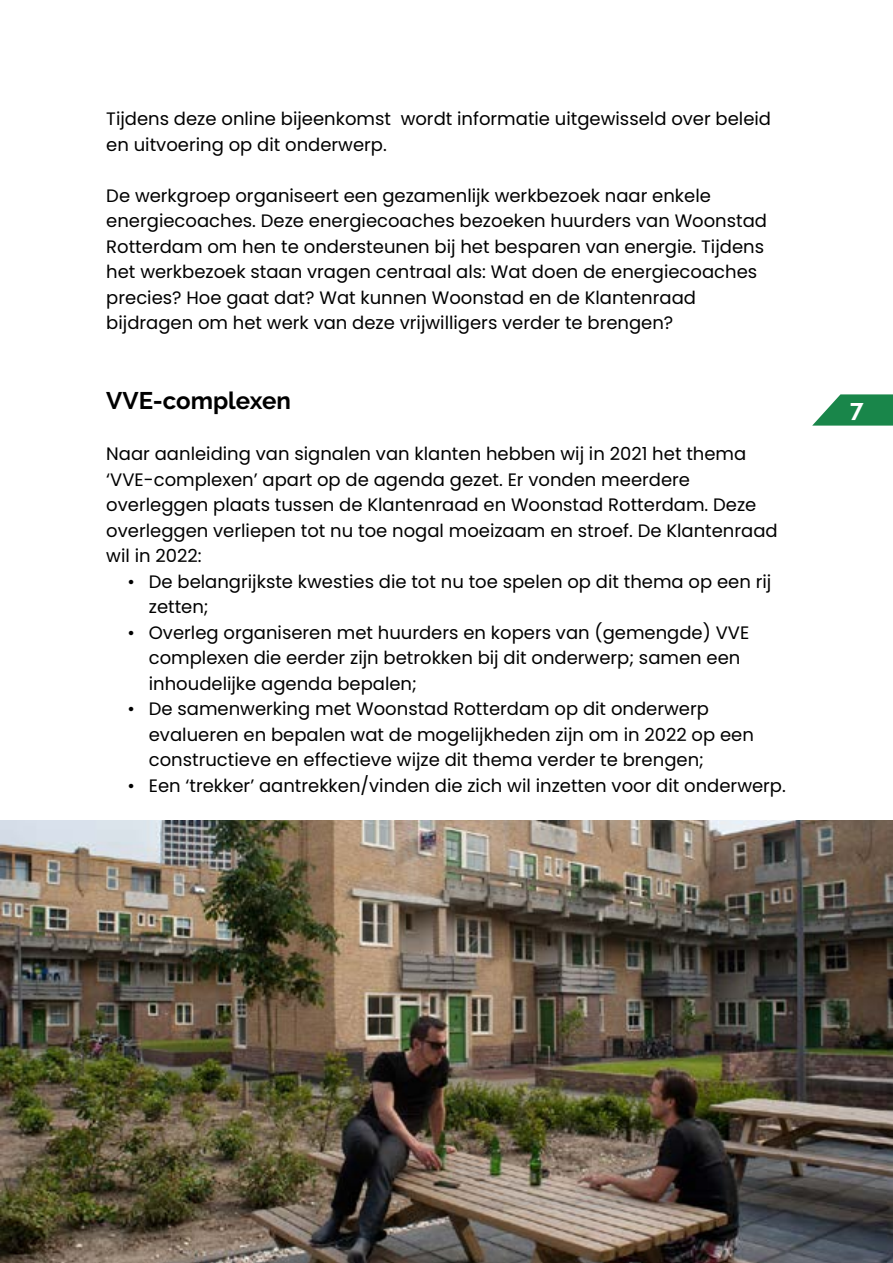
<style>
.page{position:relative;width:893px;height:1263px;background:#fff}
.page>*{position:absolute;margin:0;border:0;box-sizing:border-box;transform-origin:0 0}
.t1{font:700 24px "Raleway";color:#000}
.t2{font:700 24px "Raleway";color:#fff}
.t3{font:18px/25.5px "Poppins";color:#000}
</style>
<div class="page">
<svg style="left:812px;top:394px;width:81px;height:32px"></svg>
<img style="left:0;top:821px;width:893px;height:442px">
<p class="t3" style="left:106px;top:106px;width:666px">Tijdens deze online bijeenkomst wordt informatie uitgewisseld over beleid en uitvoering op dit onderwerp.</p>
<p class="t3" style="left:106px;top:183px;width:662px">De werkgroep organiseert een gezamenlijk werkbezoek naar enkele energiecoaches. Deze energiecoaches bezoeken huurders van Woonstad Rotterdam om hen te ondersteunen bij het besparen van energie. Tijdens het werkbezoek staan vragen centraal als: Wat doen de energiecoaches precies? Hoe gaat dat? Wat kunnen Woonstad en de Klantenraad bijdragen om het werk van deze vrijwilligers verder te brengen?</p>
<h1 class="t1" style="left:106px;top:387px;width:186px">VVE-complexen</h1>
<p class="t3" style="left:106px;top:441px;width:673px">Naar aanleiding van signalen van klanten hebben wij in 2021 het thema ‘VVE-complexen’ apart op de agenda gezet. Er vonden meerdere overleggen plaats tussen de Klantenraad en Woonstad Rotterdam. Deze overleggen verliepen tot nu toe nogal moeizaam en stroef. De Klantenraad wil in 2022:</p>
<p class="t3" style="left:149px;top:569px;width:624px;text-indent:-21px">• De belangrijkste kwesties die tot nu toe spelen op dit thema op een rij zetten;</p>
<p class="t3" style="left:149px;top:620px;width:602px;text-indent:-21px">• Overleg organiseren met huurders en kopers van (gemengde) VVE complexen die eerder zijn betrokken bij dit onderwerp; samen een inhoudelijke agenda bepalen;</p>
<p class="t3" style="left:149px;top:696px;width:607px;text-indent:-21px">• De samenwerking met Woonstad Rotterdam op dit onderwerp evalueren en bepalen wat de mogelijkheden zijn om in 2022 op een constructieve en effectieve wijze dit thema verder te brengen;</p>
<p class="t3" style="left:128px;top:773px;width:660px">• Een ‘trekker’ aantrekken/vinden die zich wil inzetten voor dit onderwerp.</p>
<h1 class="t2" style="left:850px;top:395px;width:15px">7</h1>
</div>
